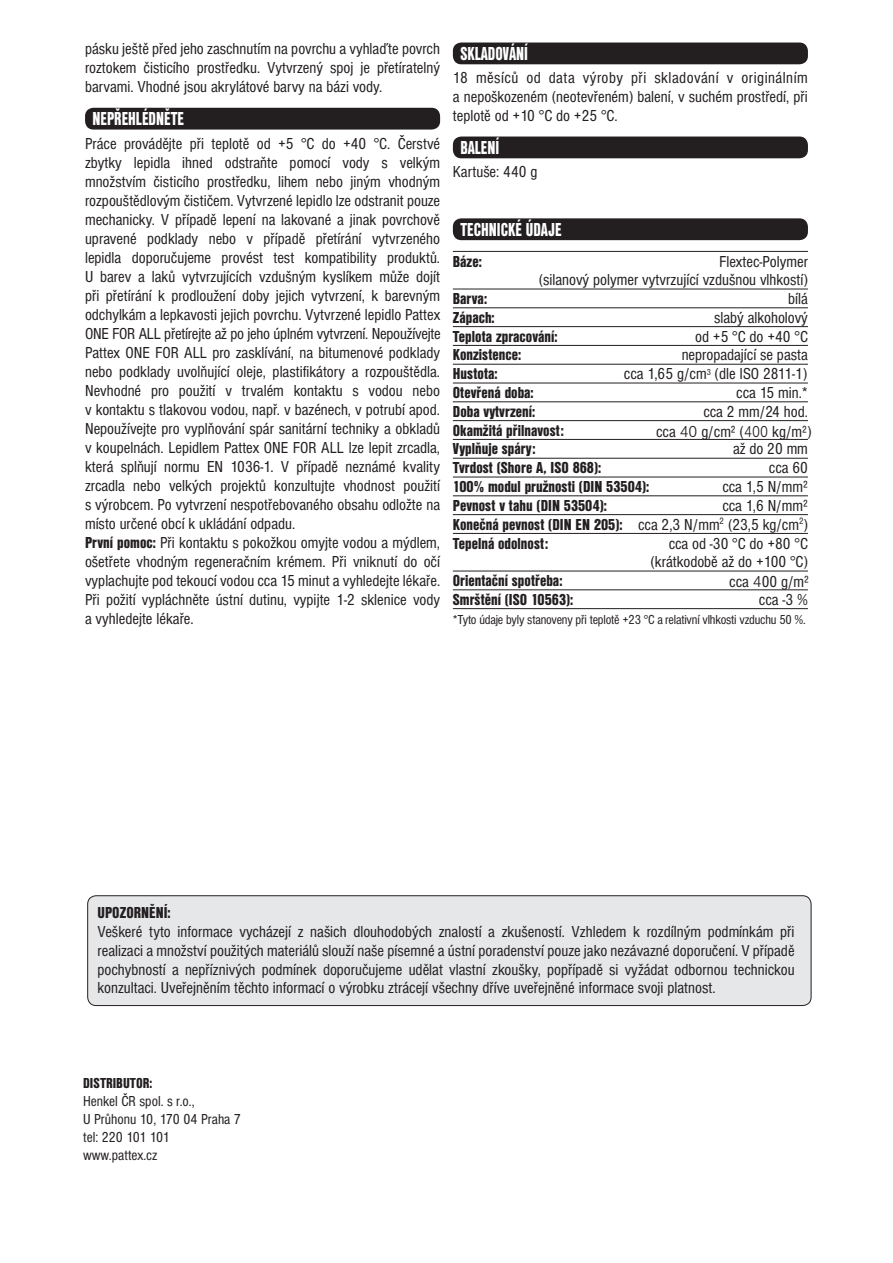
<style>
.page{position:relative;width:893px;height:1263px;background:#fff}
.page>*{position:absolute;margin:0;border:0;box-sizing:border-box;transform-origin:0 0}
.t1{font:19.5px "Nimbus Sans DOT Blac Cond";color:#fff;scale:.85 1}
.t2{font:condensed 16.5px/19px "Nimbus Sans DOT";color:#231f20;text-align:justify}
.t3{font:16.5px/18.9px "Nimbus Sans DOT Blac Cond";color:#231f20}
.t4{font:condensed 15px/18px "Nimbus Sans DOT";color:#231f20}
.t5{font:15px "Nimbus Sans DOT Blac Cond";color:#231f20}
.t6{font:condensed 13.5px "Nimbus Sans DOT";letter-spacing:-.015em;color:#231f20}
.s1{font-family:"Nimbus Sans DOT Blac Cond";font-stretch:normal}
.s2{font-family:"Nimbus Sans DOT Ligh";font-stretch:normal}
.s3{font-family:"Nimbus Sans DOT";font-stretch:condensed}
</style>
<div class="page">
<div style="left:85px;top:108px;width:355px;height:22px;background:#231f20;border-radius:9px"></div>
<hr style="left:453px;top:251px;width:355px;height:1px;background:#231f20">
<hr style="left:453px;top:289px;width:355px;height:1px;background:#231f20">
<hr style="left:453px;top:308px;width:355px;height:1px;background:#231f20">
<hr style="left:453px;top:326px;width:355px;height:1px;background:#231f20">
<hr style="left:453px;top:345px;width:355px;height:1px;background:#231f20">
<hr style="left:453px;top:364px;width:355px;height:1px;background:#231f20">
<hr style="left:453px;top:383px;width:355px;height:1px;background:#231f20">
<hr style="left:453px;top:402px;width:355px;height:1px;background:#231f20">
<hr style="left:453px;top:420px;width:355px;height:1px;background:#231f20">
<hr style="left:453px;top:439px;width:355px;height:1px;background:#231f20">
<hr style="left:453px;top:458px;width:355px;height:1px;background:#231f20">
<hr style="left:453px;top:477px;width:355px;height:1px;background:#231f20">
<hr style="left:453px;top:496px;width:355px;height:1px;background:#231f20">
<hr style="left:453px;top:514px;width:355px;height:1px;background:#231f20">
<hr style="left:453px;top:533px;width:355px;height:1px;background:#231f20">
<hr style="left:453px;top:571px;width:355px;height:1px;background:#231f20">
<hr style="left:453px;top:590px;width:355px;height:1px;background:#231f20">
<hr style="left:453px;top:608px;width:355px;height:1px;background:#231f20">
<div style="left:453px;top:43px;width:355px;height:21px;background:#231f20;border-radius:9px"></div>
<div style="left:453px;top:137px;width:355px;height:21px;background:#231f20;border-radius:9px"></div>
<div style="left:453px;top:218px;width:355px;height:22px;background:#231f20;border-radius:9px"></div>
<div style="left:88px;top:896px;width:723px;height:109px;background:#e6e7e9;border-radius:9px"></div>
<div style="left:87px;top:895px;width:724px;height:111px;border:1px solid #231f20;border-radius:9px"></div>
<p class="t2" style="left:85px;top:39px;width:357px">pásku ještě před jeho zaschnutím na povrchu a vyhlaďte povrch roztokem čisticího prostředku. Vytvrzený spoj je přetíratelný barvami. Vhodné jsou akrylátové barvy na bázi vody.</p>
<p class="t1" style="left:93px;top:108px;width:109px">NEPŘEHLÉDNĚTE</p>
<p class="t2" style="left:85px;top:134px;width:357px;text-align:left">Práce provádějte při teplotě od +5 °C do +40 °C. Čerstvé zbytky lepidla ihned odstraňte pomocí vody s velkým množstvím čisticího prostředku, lihem nebo jiným vhodným rozpouštědlovým čističem. Vytvrzené lepidlo lze odstranit pouze mechanicky. V případě lepení na lakované a jinak povrchově upravené podklady nebo v případě přetírání vytvrzeného lepidla doporučujeme provést test kompatibility produktů.<br>U barev a laků vytvrzujících vzdušným kyslíkem může dojít při přetírání k prodloužení doby jejich vytvrzení, k barevným odchylkám a lepkavosti jejich povrchu. Vytvrzené lepidlo Pattex ONE FOR ALL přetírejte až po jeho úplném vytvrzení. Nepoužívejte Pattex ONE FOR ALL pro zasklívání, na bitumenové podklady nebo podklady uvolňující oleje, plastifikátory a rozpouštědla.<br>Nevhodné pro použití v trvalém kontaktu s vodou nebo v kontaktu s tlakovou vodou, např. v bazénech, v potrubí apod.<br>Nepoužívejte pro vyplňování spár sanitární techniky a obkladů v koupelnách. Lepidlem Pattex ONE FOR ALL lze lepit zrcadla, která splňují normu EN 1036-1. V případě neznámé kvality zrcadla nebo velkých projektů konzultujte vhodnost použití s výrobcem. Po vytvrzení nespotřebovaného obsahu odložte na místo určené obcí k ukládání odpadu.<br><span class="s1">První pomoc:</span> Při kontaktu s pokožkou omyjte vodou a mýdlem, ošetřete vhodným regeneračním krémem. Při vniknutí do očí vyplachujte pod tekoucí vodou cca 15 minut a vyhledejte lékaře.<br>Při požití vypláchněte ústní dutinu, vypijte 1-2 sklenice vody a vyhledejte lékaře.</p>
<p class="t1" style="left:460px;top:42px;width:81px">SKLADOVÁNÍ</p>
<p class="t2" style="left:453px;top:69px;width:357px">18 měsíců od data výroby při skladování v originálním a nepoškozeném (neotevřeném) balení, v suchém prostředí, při teplotě od +10 °C do +25 °C.</p>
<p class="t1" style="left:460px;top:136px;width:47px">BALENÍ</p>
<p class="t2" style="left:453px;top:162px;width:86px">Kartuše: 440 g</p>
<p class="t1" style="left:460px;top:218px;width:121px">TECHNICKÉ ÚDAJE</p>
<p class="t3" style="left:453px;top:252px;width:31px">Báze:</p>
<p class="t2" style="left:539px;top:252px;width:271px;text-align:right">Flextec-Polymer<br>(silanový polymer vytvrzující vzdušnou vlhkostí)</p>
<p class="t3" style="left:453px;top:289px;width:36px">Barva:</p>
<p class="t2" style="left:788px;top:289px;width:21px">bílá</p>
<p class="t3" style="left:453px;top:308px;width:43px">Zápach:</p>
<p class="t2" style="left:714px;top:308px;width:95px">slabý alkoholový</p>
<p class="t3" style="left:453px;top:327px;width:106px">Teplota zpracování:</p>
<p class="t2" style="left:695px;top:327px;width:114px">od +5 °C do +40 °C</p>
<p class="t3" style="left:453px;top:346px;width:70px">Konzistence:</p>
<p class="t2" style="left:682px;top:346px;width:128px">nepropadající se pasta</p>
<p class="t3" style="left:453px;top:364px;width:46px">Hustota:</p>
<p class="t2" style="left:624px;top:365px;width:185px">cca 1,65 g/cm<sup>3</sup> (dle ISO 2811-1)</p>
<p class="t3" style="left:453px;top:383px;width:82px">Otevřená doba:</p>
<p class="t2" style="left:736px;top:383px;width:73px">cca 15 min.*</p>
<p class="t3" style="left:453px;top:402px;width:84px">Doba vytvrzení:</p>
<p class="t2" style="left:703px;top:402px;width:106px">cca 2 mm/24 hod.</p>
<p class="t3" style="left:453px;top:421px;width:112px">Okamžitá přilnavost:</p>
<p class="t2" style="left:656px;top:422px;width:157px">cca <span class="s2">40</span> g/cm² (<span class="s2">400</span> kg/m²)</p>
<p class="t3" style="left:453px;top:440px;width:84px">Vyplňuje spáry:</p>
<p class="t2" style="left:733px;top:440px;width:76px">až do 20 mm</p>
<p class="t3" style="left:453px;top:458px;width:150px">Tvrdost (Shore A, ISO 868):</p>
<p class="t2" style="left:769px;top:459px;width:41px">cca 60</p>
<p class="t3" style="left:453px;top:477px;width:198px">100% modul pružnosti (DIN 53504):</p>
<p class="t2" style="left:722px;top:477px;width:87px">cca 1,5 N/mm²</p>
<p class="t3" style="left:453px;top:496px;width:156px">Pevnost v tahu (DIN 53504):</p>
<p class="t2" style="left:722px;top:496px;width:87px">cca 1,6 N/mm²</p>
<p class="t3" style="left:453px;top:515px;width:357px">Konečná pevnost (DIN EN 205): <span class="s3">cca 2,3 N/mm</span><sup>2</sup> <span class="s3">(23,5 kg/cm</span><sup>2</sup><span class="s3">)<br></span>Tepelná odolnost:</p>
<p class="t2" style="left:650px;top:534px;width:159px;text-align:right">cca od -30 °C do +80 °C (krátkodobě až do +100 °C)</p>
<p class="t3" style="left:453px;top:571px;width:111px">Orientační spotřeba:</p>
<p class="t2" style="left:729px;top:573px;width:81px">cca <span class="s2">4</span>00 g/m²</p>
<p class="t3" style="left:453px;top:590px;width:122px">Smrštění (ISO 10563):</p>
<p class="t2" style="left:759px;top:590px;width:50px">cca -3 %</p>
<p class="t6" style="left:453px;top:612px;width:354px">*Tyto údaje byly stanoveny při teplotě +23 °C a relativní vlhkosti vzduchu 50 %.</p>
<p class="t3" style="left:98px;top:903px;width:75px">UPOZORNĚNÍ:</p>
<p class="t2" style="left:98px;top:923px;width:699px">Veškeré tyto informace vycházejí z našich dlouhodobých znalostí a zkušeností. Vzhledem k rozdílným podmínkám při realizaci a množství použitých materiálů slouží naše písemné a ústní poradenství pouze jako nezávazné doporučení. V případě pochybností a nepříznivých podmínek doporučujeme udělat vlastní zkoušky, popřípadě si vyžádat odbornou technickou konzultaci. Uveřejněním těchto informací o výrobku ztrácejí všechny dříve uveřejněné informace svoji platnost.</p>
<p class="t5" style="left:83px;top:1074px;width:71px">DISTRIBUTOR:</p>
<p class="t4" style="left:83px;top:1092px;width:159px">Henkel ČR spol. s r.o.,<br>U Průhonu 10, 170 04 Praha 7 tel: 220 101 101 www.pattex.cz</p>
</div>
